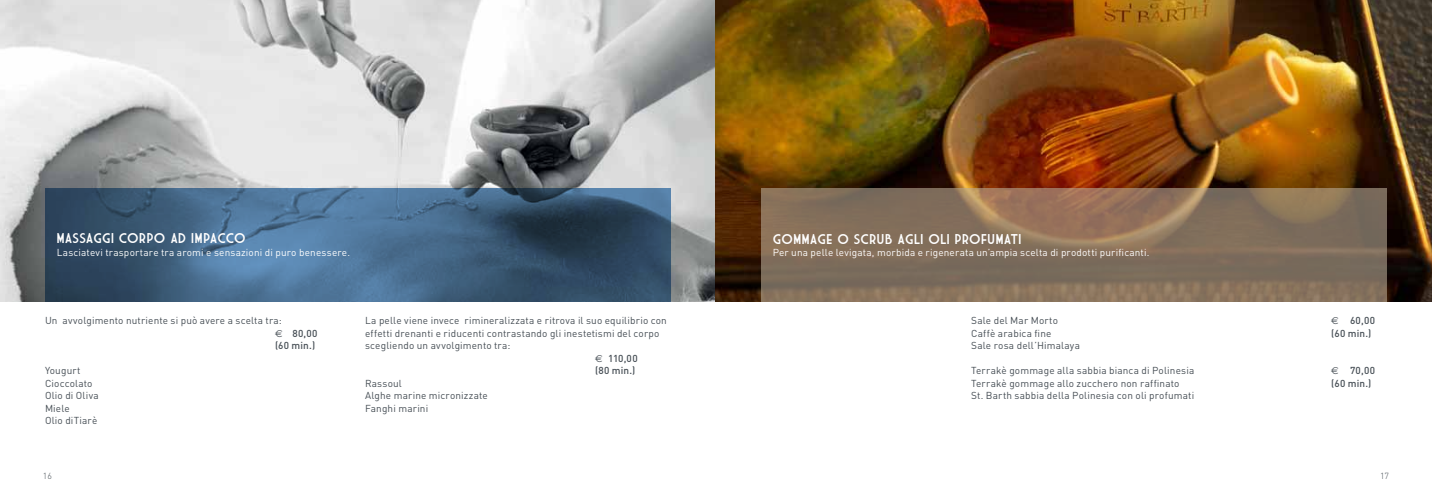
<style>
.page{position:relative;width:1432px;height:497px;background:#fff}
.page>*{position:absolute;margin:0;border:0;box-sizing:border-box;transform-origin:0 0}
.t1{font:13.75px "Market Deco";letter-spacing:.02em;color:#fff}
.t2{font:10px/12.5px "DIN";letter-spacing:.015em;color:#454d54}
.t3{font:10px "DIN";letter-spacing:.015em;color:#fff}
.t4{font:500 10px "DIN";letter-spacing:.02em;color:#454d54}
.t5{font:300 8.75px "DIN";color:#454d54}
.s1{font-family:"Euro Sans"}
.s2{font-weight:500}
.s3{font-family:"Euro Sans";font-weight:400}
</style>
<div class="page">
<img style="left:0;top:0;width:1431px;height:301px">
<svg style="left:45px;top:188px;width:626px;height:113px;background:#3f5f7d"></svg>
<svg style="left:761px;top:188px;width:625px;height:113px;background:#85705c"></svg>
<h1 class="t1" style="left:57px;top:232px;width:190px">MASSAGGI CORPO AD IMPACCO</h1>
<p class="t3" style="left:57px;top:245px;width:295px">Lasciatevi trasportare tra aromi e sensazioni di puro benessere.</p>
<p class="t2" style="left:275px;top:313px;width:44px;text-indent:-230px">Un avvolgimento nutriente si può avere a scelta tra:<br><span class="s1">€</span> <span class="s2">80,00 (60 min.)</span></p>
<p class="t2" style="left:45px;top:363px;width:55px">Yougurt<br>Cioccolato<br>Olio di Oliva<br>Miele<br>Olio diTiarè</p>
<p class="t2" style="left:365px;top:313px;width:303px">La pelle viene invece rimineralizzata e ritrova il suo equilibrio con</p>
<p class="t2" style="left:365px;top:326px;width:296px">effetti drenanti e riducenti contrastando gli inestetismi del corpo</p>
<p class="t2" style="left:365px;top:338px;width:147px">scegliendo un avvolgimento tra:</p>
<p class="t4" style="left:595px;top:351px;width:44px"><span class="s3">€</span> 110,00</p>
<p class="t4" style="left:595px;top:363px;width:42px">(80 min.)</p>
<p class="t2" style="left:365px;top:376px;width:124px">Rassoul<br>Alghe marine micronizzate<br>Fanghi marini</p>
<h1 class="t1" style="left:772px;top:232px;width:250px">GOMMAGE O SCRUB AGLI OLI PROFUMATI</h1>
<p class="t3" style="left:772px;top:246px;width:378px">Per una pelle levigata, morbida e rigenerata un’ampia scelta di prodotti purificanti.</p>
<p class="t2" style="left:971px;top:314px;width:88px">Sale del Mar Morto</p>
<p class="t4" style="left:1331px;top:314px;width:45px"><span class="s3">€</span> 60,00</p>
<p class="t2" style="left:971px;top:326px;width:82px">Caffè arabica fine</p>
<p class="t4" style="left:1331px;top:326px;width:42px">(60 min.)</p>
<p class="t2" style="left:971px;top:339px;width:110px">Sale rosa dell’Himalaya</p>
<p class="t2" style="left:971px;top:364px;width:225px">Terrakè gommage alla sabbia bianca di Polinesia</p>
<p class="t4" style="left:1331px;top:364px;width:45px"><span class="s3">€</span> 70,00</p>
<p class="t2" style="left:971px;top:376px;width:210px">Terrakè gommage allo zucchero non raffinato</p>
<p class="t4" style="left:1331px;top:376px;width:42px">(60 min.)</p>
<p class="t2" style="left:971px;top:389px;width:224px">St. Barth sabbia della Polinesia con oli profumati</p>
<p class="t5" style="left:43px;top:469px;width:10px">16</p>
<p class="t5" style="left:1380px;top:469px;width:10px">17</p>
</div>
